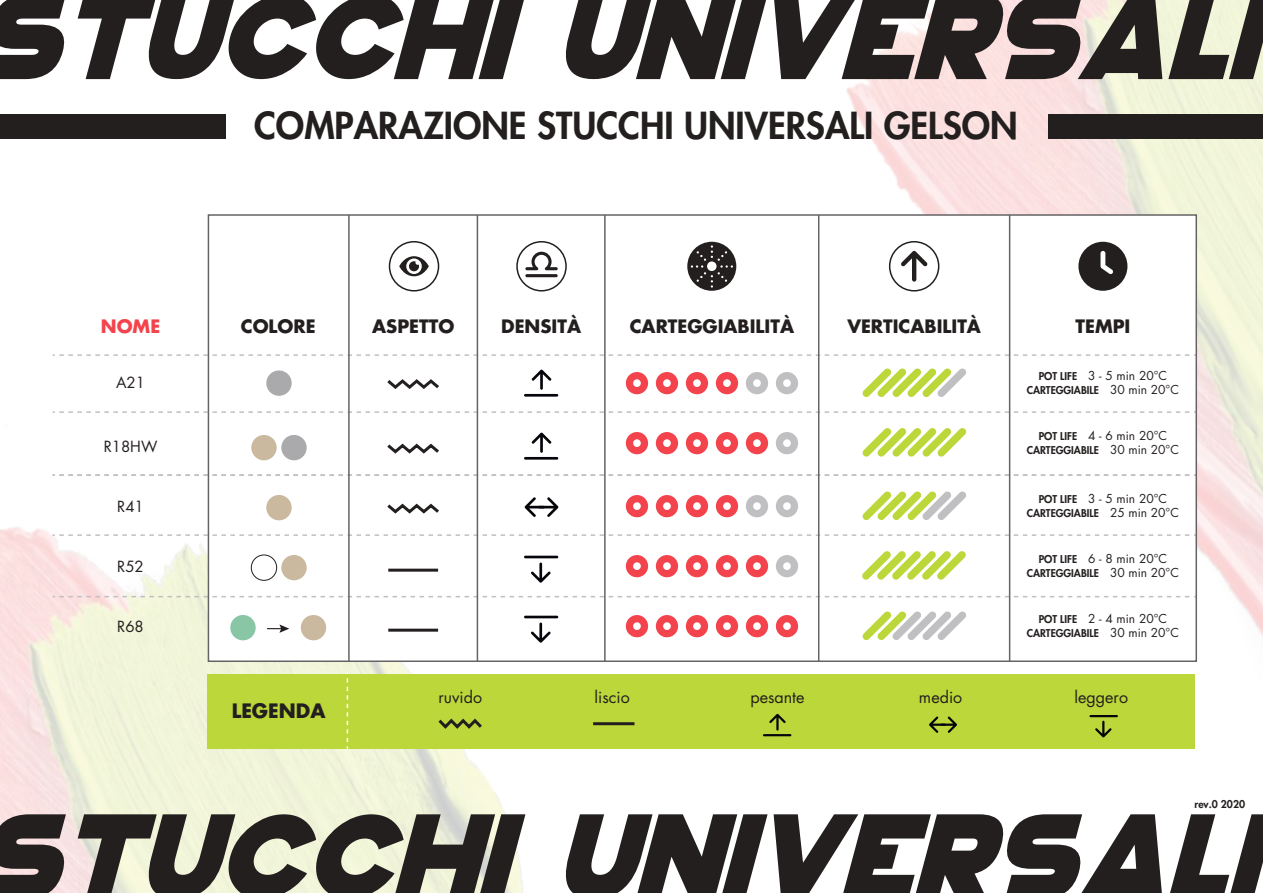
<style>
.page{position:relative;width:1263px;height:893px;background:#fff}
.page>*{position:absolute;margin:0;border:0;box-sizing:border-box;transform-origin:0 0}
.t1{font:italic 123.9px "Go Go Hack";color:#241f1f}
.t2{font:800 36.3px "Futura Std";color:#241f1f}
.t3{font:700 19.35px "Futura Std";color:#241f1f}
.t4{font:700 18px "Futura Std";color:#241f1f}
.t5{font:700 18px "Futura Std";color:#f3444d}
.t6{font:16.05px "Futura Std";color:#241f1f}
.t7{font:15px "Futura Std";color:#241f1f}
.t8{font:12px "Futura Std";color:#241f1f}
.t9{font:800 10.5px "Futura Std";color:#241f1f}
.s1{font-weight:800;font-size:10.5px}
.s2{font-weight:400;font-size:12px}
</style>
<div class="page">
<img style="left:846px;top:0;width:417px;height:636px">
<div style="left:0;top:114px;width:226px;height:24px;background:#241f1f"></div>
<div style="left:1048px;top:114px;width:215px;height:24px;background:#241f1f"></div>
<div style="left:207px;top:674px;width:988px;height:75px;background:#bcd739"></div>
<svg style="left:347px;top:678px;width:1px;height:71px"></svg>
<hr style="left:593px;top:722px;width:41px;height:3px;background:#241f1f">
<svg style="left:438px;top:718px;width:44px;height:11px"></svg>
<svg style="left:929px;top:716px;width:28px;height:17px"></svg>
<hr style="left:763px;top:734px;width:28px;height:2px;background:#05060b">
<svg style="left:769px;top:714px;width:17px;height:17px"></svg>
<hr style="left:1089px;top:715px;width:29px;height:2px;background:#05060b">
<svg style="left:1095px;top:721px;width:16px;height:16px"></svg>
<div style="left:208px;top:215px;width:988px;height:446px;background:#fff"></div>
<svg style="left:53px;top:354px;width:1137px;height:2px"></svg>
<svg style="left:53px;top:411px;width:1137px;height:2px"></svg>
<svg style="left:53px;top:474px;width:1137px;height:2px"></svg>
<svg style="left:53px;top:534px;width:1137px;height:2px"></svg>
<svg style="left:53px;top:596px;width:1137px;height:1px"></svg>
<div style="left:266px;top:370px;width:26px;height:26px;background:#aaaaac;border-radius:50%"></div>
<div style="left:251px;top:435px;width:26px;height:25px;background:#cab99e;border-radius:50%"></div>
<div style="left:266px;top:495px;width:26px;height:25px;background:#cab99e;border-radius:50%"></div>
<div style="left:230px;top:615px;width:26px;height:25px;background:#89c6a6;border-radius:50%"></div>
<div style="left:301px;top:615px;width:25px;height:25px;background:#cab99e;border-radius:50%"></div>
<div style="left:281px;top:435px;width:26px;height:25px;background:#aaaaac;border-radius:50%"></div>
<div style="left:251px;top:555px;width:26px;height:26px;border:1px solid #241f1f;border-radius:50%"></div>
<div style="left:281px;top:555px;width:26px;height:25px;background:#cab99e;border-radius:50%"></div>
<svg style="left:267px;top:624px;width:22px;height:9px"></svg>
<svg style="left:387px;top:379px;width:52px;height:10px"></svg>
<svg style="left:387px;top:443px;width:52px;height:11px"></svg>
<svg style="left:387px;top:503px;width:52px;height:11px"></svg>
<hr style="left:388px;top:569px;width:50px;height:3px;background:#241f1f">
<hr style="left:388px;top:629px;width:50px;height:3px;background:#241f1f">
<hr style="left:348px;top:215px;width:2px;height:446px;background:#656365">
<hr style="left:477px;top:215px;width:1px;height:446px;background:#656365">
<hr style="left:524px;top:394px;width:34px;height:3px;background:#05060b">
<svg style="left:532px;top:370px;width:19px;height:20px"></svg>
<svg style="left:525px;top:497px;width:33px;height:20px"></svg>
<hr style="left:524px;top:457px;width:34px;height:3px;background:#05060b">
<svg style="left:532px;top:433px;width:19px;height:20px"></svg>
<hr style="left:524px;top:616px;width:34px;height:2px;background:#05060b">
<svg style="left:531px;top:623px;width:20px;height:20px"></svg>
<hr style="left:524px;top:556px;width:34px;height:2px;background:#05060b">
<svg style="left:531px;top:563px;width:20px;height:20px"></svg>
<hr style="left:604px;top:215px;width:2px;height:446px;background:#656365">
<hr style="left:818px;top:215px;width:1px;height:446px;background:#656365">
<hr style="left:1009px;top:215px;width:1px;height:446px;background:#656365">
<svg style="left:626px;top:372px;width:22px;height:22px"></svg>
<svg style="left:656px;top:372px;width:22px;height:22px"></svg>
<svg style="left:686px;top:372px;width:22px;height:22px"></svg>
<svg style="left:716px;top:372px;width:22px;height:22px"></svg>
<svg style="left:746px;top:372px;width:22px;height:22px"></svg>
<svg style="left:776px;top:372px;width:22px;height:22px"></svg>
<svg style="left:626px;top:432px;width:22px;height:22px"></svg>
<svg style="left:656px;top:432px;width:22px;height:22px"></svg>
<svg style="left:686px;top:432px;width:22px;height:22px"></svg>
<svg style="left:716px;top:432px;width:22px;height:22px"></svg>
<svg style="left:746px;top:432px;width:22px;height:22px"></svg>
<svg style="left:776px;top:432px;width:22px;height:22px"></svg>
<svg style="left:626px;top:495px;width:22px;height:22px"></svg>
<svg style="left:656px;top:495px;width:22px;height:22px"></svg>
<svg style="left:686px;top:495px;width:22px;height:22px"></svg>
<svg style="left:716px;top:495px;width:22px;height:22px"></svg>
<svg style="left:746px;top:495px;width:22px;height:22px"></svg>
<svg style="left:776px;top:495px;width:22px;height:22px"></svg>
<svg style="left:626px;top:555px;width:22px;height:22px"></svg>
<svg style="left:656px;top:555px;width:22px;height:22px"></svg>
<svg style="left:686px;top:555px;width:22px;height:22px"></svg>
<svg style="left:716px;top:555px;width:22px;height:22px"></svg>
<svg style="left:746px;top:555px;width:22px;height:22px"></svg>
<svg style="left:776px;top:555px;width:22px;height:22px"></svg>
<svg style="left:626px;top:615px;width:22px;height:22px"></svg>
<svg style="left:656px;top:615px;width:22px;height:22px"></svg>
<svg style="left:686px;top:615px;width:22px;height:22px"></svg>
<svg style="left:716px;top:615px;width:22px;height:22px"></svg>
<svg style="left:746px;top:615px;width:22px;height:22px"></svg>
<svg style="left:776px;top:615px;width:22px;height:22px"></svg>
<svg style="left:862px;top:368px;width:104px;height:29px"></svg>
<svg style="left:862px;top:428px;width:104px;height:29px"></svg>
<svg style="left:862px;top:491px;width:104px;height:29px"></svg>
<svg style="left:862px;top:551px;width:104px;height:29px"></svg>
<svg style="left:862px;top:611px;width:104px;height:29px"></svg>
<svg style="left:1078px;top:242px;width:49px;height:49px"></svg>
<svg style="left:687px;top:242px;width:49px;height:49px"></svg>
<svg style="left:516px;top:241px;width:51px;height:50px"></svg>
<hr style="left:525px;top:274px;width:33px;height:3px;background:#241f1f;border-radius:2px">
<svg style="left:889px;top:241px;width:50px;height:50px"></svg>
<svg style="left:389px;top:241px;width:50px;height:50px"></svg>
<h1 class="t1" style="left:-26px;top:-44px;width:1284px">STUCCHI UNIVERSALI</h1>
<h2 class="t2" style="left:254px;top:103px;width:765px">COMPARAZIONE STUCCHI UNIVERSALI GELSON</h2>
<h3 class="t5" style="left:101px;top:314px;width:61px">NOME</h3>
<h3 class="t4" style="left:241px;top:314px;width:76px">COLORE</h3>
<h3 class="t7" style="left:116px;top:373px;width:30px">A21</h3>
<h3 class="t7" style="left:104px;top:437px;width:55px">R18HW</h3>
<h3 class="t7" style="left:117px;top:497px;width:28px">R41</h3>
<h3 class="t7" style="left:117px;top:557px;width:28px">R52</h3>
<h3 class="t7" style="left:117px;top:617px;width:28px">R68</h3>
<h3 class="t4" style="left:372px;top:314px;width:84px">ASPETTO</h3>
<h3 class="t4" style="left:501px;top:314px;width:81px">DENSITÀ</h3>
<h3 class="t4" style="left:630px;top:314px;width:166px">CARTEGGIABILITÀ</h3>
<h3 class="t4" style="left:847px;top:314px;width:135px">VERTICABILITÀ</h3>
<h3 class="t4" style="left:1075px;top:314px;width:56px">TEMPI</h3>
<p class="t8" style="left:1039px;top:368px;width:130px"><span class="s1">POT LIFE</span> 3 - 5 min 20°C</p>
<p class="t9" style="left:1027px;top:384px;width:154px">CARTEGGIABILE <span class="s2">30 min 20°C</span></p>
<p class="t8" style="left:1039px;top:428px;width:130px"><span class="s1">POT LIFE</span> 4 - 6 min 20°C</p>
<p class="t9" style="left:1027px;top:444px;width:154px">CARTEGGIABILE <span class="s2">30 min 20°C</span></p>
<p class="t8" style="left:1039px;top:491px;width:130px"><span class="s1">POT LIFE</span> 3 - 5 min 20°C</p>
<p class="t9" style="left:1027px;top:507px;width:154px">CARTEGGIABILE <span class="s2">25 min 20°C</span></p>
<p class="t8" style="left:1039px;top:551px;width:130px"><span class="s1">POT LIFE</span> 6 - 8 min 20°C</p>
<p class="t9" style="left:1027px;top:567px;width:154px">CARTEGGIABILE <span class="s2">30 min 20°C</span></p>
<p class="t8" style="left:1039px;top:611px;width:130px"><span class="s1">POT LIFE</span> 2 - 4 min 20°C</p>
<p class="t9" style="left:1027px;top:627px;width:154px">CARTEGGIABILE <span class="s2">30 min 20°C</span></p>
<h3 class="t3" style="left:232px;top:698px;width:95px">LEGENDA</h3>
<h3 class="t6" style="left:439px;top:686px;width:45px">ruvido</h3>
<h3 class="t6" style="left:594px;top:686px;width:37px">liscio</h3>
<h3 class="t6" style="left:750px;top:686px;width:56px">pesante</h3>
<h3 class="t6" style="left:919px;top:686px;width:45px">medio</h3>
<h3 class="t6" style="left:1074px;top:687px;width:55px">leggero</h3>
<p class="t9" style="left:1194px;top:797px;width:52px">rev.0 2020</p>
<h1 class="t1" style="left:-26px;top:776px;width:1284px">STUCCHI UNIVERSALI</h1>
</div>
